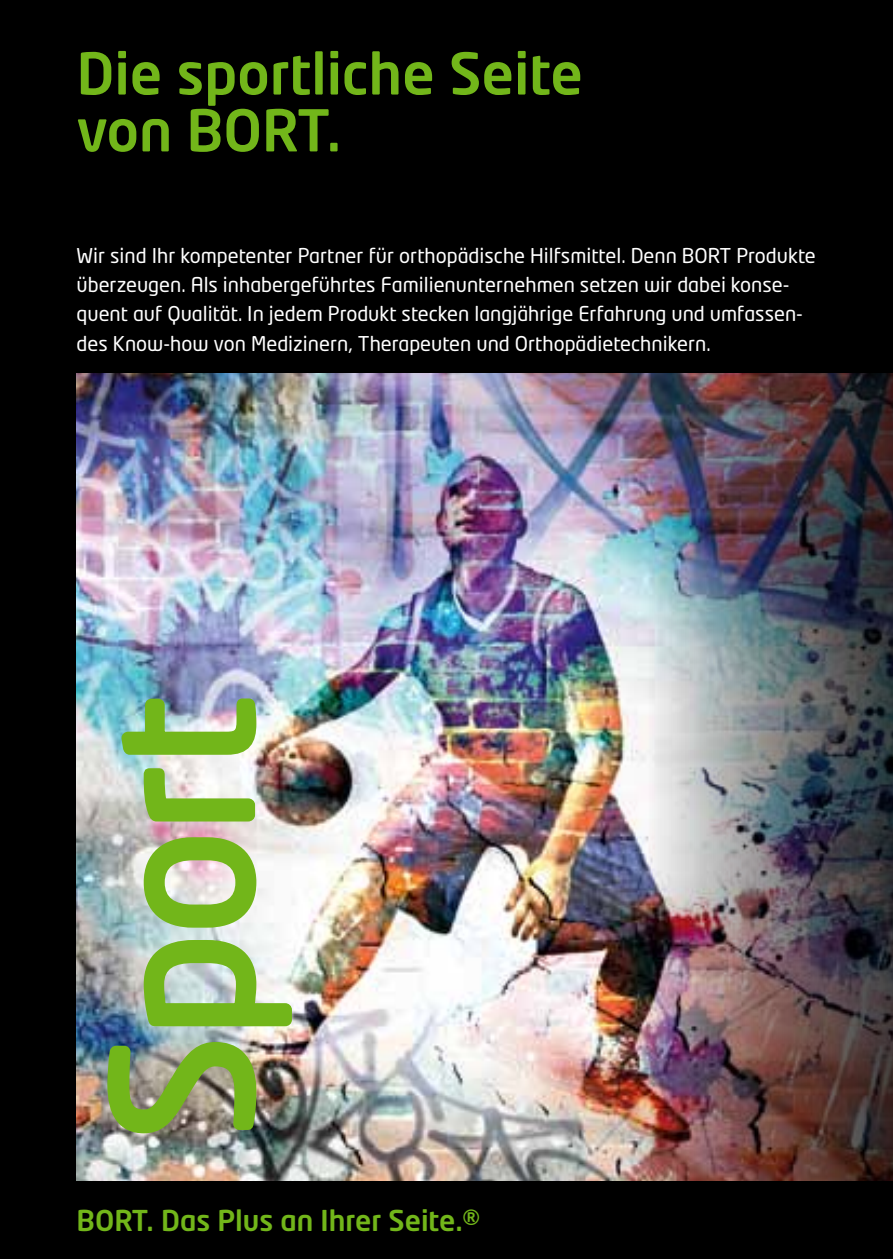
<style>
.page{position:relative;width:893px;height:1259px;background:#000}
.page>*{position:absolute;margin:0;border:0;box-sizing:border-box;transform-origin:0 0}
.t1{font:500 57px/57px "Neo Tech Pro";color:#72b61a}
.t2{font:500 28.5px "Neo Tech Pro";color:#72b61a}
.t3{font:20.1px/29.1px "Neo Tech Std";color:#fff}
</style>
<div class="page">
<img style="left:77px;top:374px;width:572px;height:806px">
<img style="left:104px;top:695px;width:191px;height:441px">
<img style="left:649px;top:373px;width:244px;height:808px">
<h1 class="t1" style="left:77px;top:44px;width:508px">Die sportliche Seite von BORT.</h1>
<p class="t3" style="left:77px;top:241px;width:741px">Wir sind Ihr kompetenter Partner für orthopädische Hilfsmittel. Denn BORT Produkte überzeugen. Als inhabergeführtes Familienunternehmen setzen wir dabei konse&shy;quent auf Qualität. In jedem Produkt stecken langjährige Erfahrung und umfassen&shy;des Know-how von Medizinern, Therapeuten und Orthopädietechnikern.</p>
<h2 class="t2" style="left:77px;top:1202px;width:405px">Bort. Das Plus an Ihrer Seite.®</h2>
</div>
